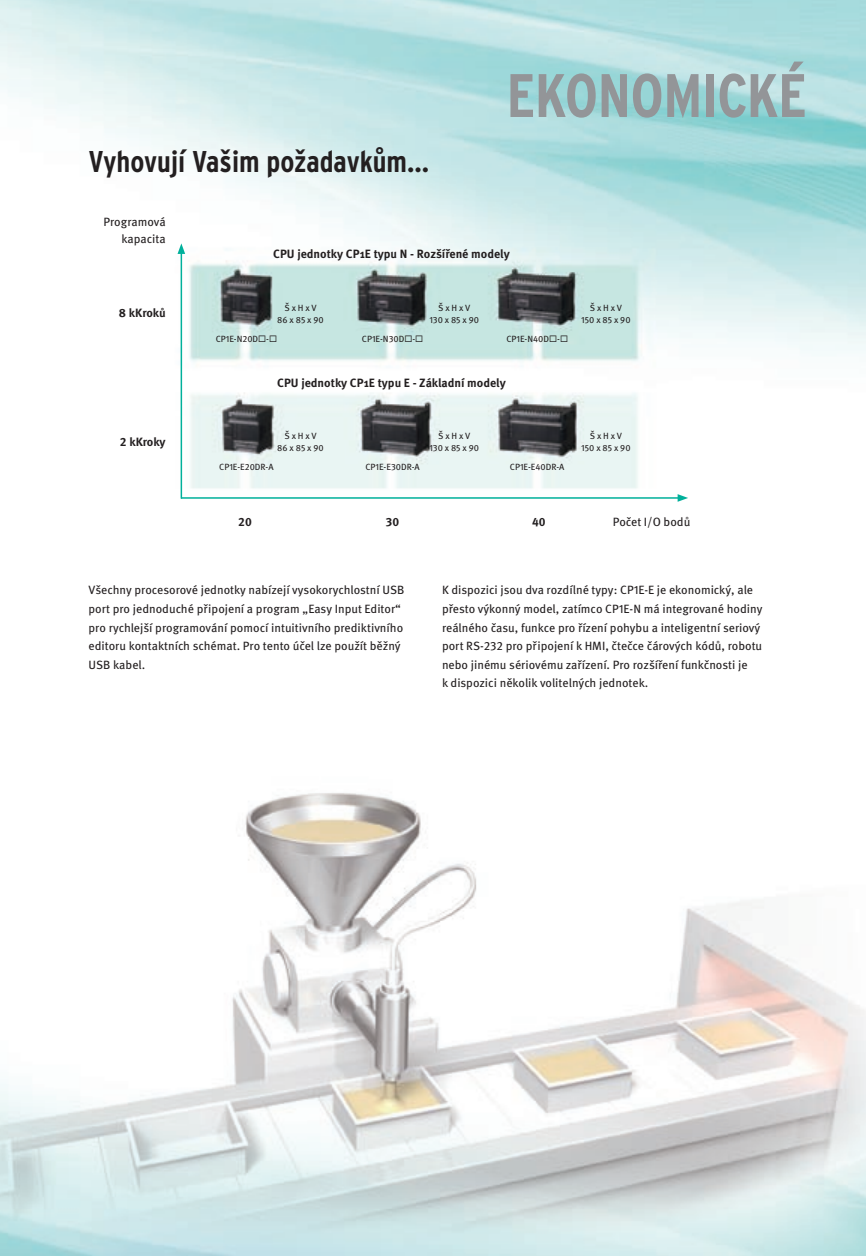
<style>
.page{position:relative;width:866px;height:1256px;background:#fff}
.page>*{position:absolute;margin:0;border:0;box-sizing:border-box;transform-origin:0 0}
.t1{font:700 condensed 61.2px "Interstate CE";letter-spacing:-.01em;color:#939598}
.t2{font:700 condensed 30px "Interstate CE";color:#231f20}
.t3{font:12px/18.6px "Meta Pro";color:#231f20}
.t4{font:700 12px "Meta Pro";color:#231f20}
.t5{font:9px/12px "Meta Pro";color:#231f20;text-align:center}
</style>
<div class="page">
<img style="left:0;top:0;width:866px;height:1255px">
<hr style="left:181px;top:251px;width:1px;height:247px;background:#00b09b">
<svg style="left:178px;top:243px;width:7px;height:11px"></svg>
<hr style="left:181px;top:497px;width:499px;height:1px;background:#00b09b">
<svg style="left:678px;top:494px;width:10px;height:8px"></svg>
<h2 class="t2" style="left:89px;top:144px;width:342px">Vyhovují Vašim požadavkům...</h2>
<p class="t3" style="left:104px;top:214px;width:64px;line-height:16.5px;text-align:right">Programová kapacita</p>
<h1 class="t1" style="left:506px;top:58px;width:302px">EKONOMICKÉ</h1>
<p class="t4" style="left:119px;top:305px;width:48px">8 kKroků</p>
<p class="t4" style="left:120px;top:434px;width:47px">2 kKroky</p>
<p class="t4" style="left:273px;top:247px;width:238px">CPU jednotky CP1E typu N - Rozšířené modely</p>
<p class="t5" style="left:277px;top:302px;width:48px">Š x H x V<br>86 x 85 x 90</p>
<p class="t5" style="left:216px;top:332px;width:63px">CP1E-N20D◻-◻</p>
<p class="t5" style="left:429px;top:302px;width:51px">Š x H x V<br>130 x 85 x 90</p>
<p class="t5" style="left:362px;top:332px;width:63px">CP1E-N30D◻-◻</p>
<p class="t5" style="left:506px;top:332px;width:63px">CP1E-N40D◻-◻</p>
<p class="t4" style="left:277px;top:375px;width:230px">CPU jednotky CP1E typu E - Základní modely</p>
<p class="t5" style="left:581px;top:302px;width:51px">Š x H x V<br>150 x 85 x 90</p>
<p class="t5" style="left:277px;top:430px;width:48px">Š x H x V<br>86 x 85 x 90</p>
<p class="t5" style="left:219px;top:460px;width:56px">CP1E-E20DR-A</p>
<p class="t5" style="left:365px;top:460px;width:56px">CP1E-E30DR-A</p>
<p class="t5" style="left:429px;top:430px;width:51px">Š x H x V<br>130 x 85 x 90</p>
<p class="t5" style="left:510px;top:460px;width:56px">CP1E-E40DR-A</p>
<p class="t5" style="left:581px;top:430px;width:51px">Š x H x V<br>150 x 85 x 90</p>
<p class="t4" style="left:238px;top:514px;width:15px">20</p>
<p class="t4" style="left:386px;top:514px;width:15px">30</p>
<p class="t4" style="left:532px;top:514px;width:15px">40</p>
<p class="t3" style="left:613px;top:512px;width:79px">Počet I/O bodů</p>
<p class="t3" style="left:89px;top:581px;width:317px">Všechny procesorové jednotky nabízejí vysokorychlostní USB port pro jednoduché připojení a program „Easy Input Editor“ pro rychlejší programování pomocí intuitivního prediktivního editoru kontaktních schémat. Pro tento účel lze použít běžný USB kabel.</p>
<p class="t3" style="left:442px;top:581px;width:322px">K dispozici jsou dva rozdílné typy: CP1E-E je ekonomický, ale přesto výkonný model, zatímco CP1E-N má integrované hodiny reálného času, funkce pro řízení pohybu a inteligentní seriový port RS-232 pro připojení k HMI, čtečce čárových kódů, robotu nebo jinému sériovému zařízení. Pro rozšíření funkčnosti je<br>k dispozici několik volitelných jednotek.</p>
</div>
